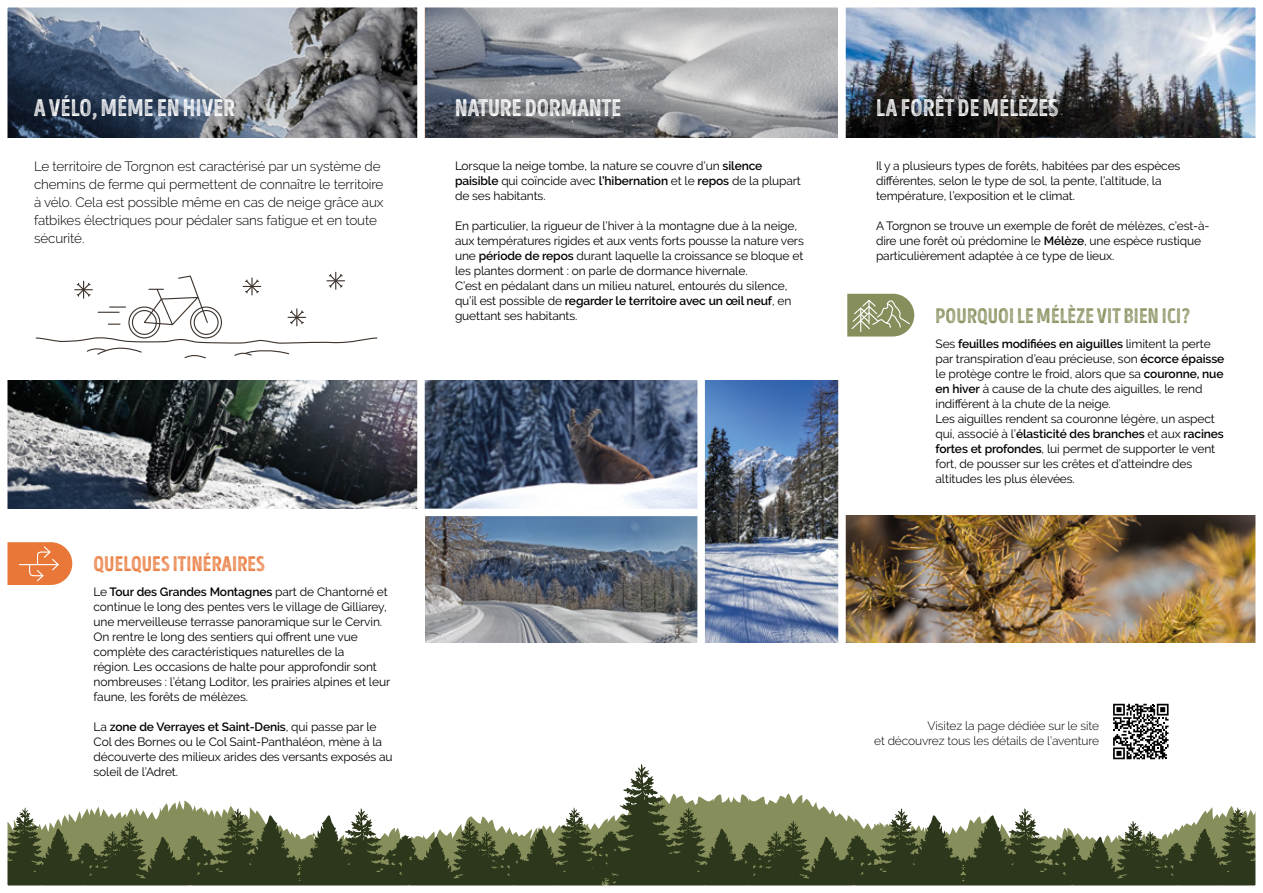
<style>
.page{position:relative;width:1263px;height:893px;background:#fff}
.page>*{position:absolute;margin:0;border:0;box-sizing:border-box;transform-origin:0 0}
.t1{font:24px "Intro Head HUC L Base";letter-spacing:.01em;color:#fff}
.t2{font:21px "Intro Head HUC L Base";letter-spacing:.01em;color:#868e5b}
.t3{font:21px "Intro Head HUC L Base";letter-spacing:.01em;color:#e97738}
.t4{font:300 13.5px/18px "Raleway";letter-spacing:-.01em;color:#000}
.t5{font:12px/15px "Raleway";letter-spacing:-.01em;color:#000}
.t6{font:300 12px/15px "Raleway";letter-spacing:-.01em;color:#000;text-align:right}
.s1{font-weight:600}
</style>
<div class="page">
<img style="left:9px;top:9px;width:408px;height:128px">
<svg style="left:683px;top:793px;width:571px;height:91px"></svg>
<svg style="left:9px;top:764px;width:674px;height:120px"></svg>
<img style="left:425px;top:381px;width:272px;height:127px">
<img style="left:425px;top:516px;width:272px;height:127px">
<img style="left:705px;top:381px;width:133px;height:262px">
<img style="left:846px;top:9px;width:408px;height:128px">
<img style="left:425px;top:9px;width:413px;height:128px">
<svg style="left:9px;top:542px;width:63px;height:43px;background:#eb8851"></svg>
<div style="left:190px;top:306px;width:32px;height:32px;border:1px solid #3d332d;border-radius:50%"></div>
<div style="left:128px;top:306px;width:32px;height:32px;border:1px solid #3d332d;border-radius:50%"></div>
<svg style="left:142px;top:275px;width:67px;height:51px"></svg>
<svg style="left:108px;top:324px;width:12px;height:1px"></svg>
<svg style="left:98px;top:306px;width:28px;height:7px"></svg>
<img style="left:9px;top:381px;width:408px;height:127px">
<div style="left:132px;top:310px;width:25px;height:25px;border:1px solid #3d332d;border-radius:50%"></div>
<div style="left:194px;top:310px;width:25px;height:25px;border:1px solid #3d332d;border-radius:50%"></div>
<svg style="left:243px;top:278px;width:18px;height:17px"></svg>
<svg style="left:327px;top:272px;width:18px;height:17px"></svg>
<svg style="left:75px;top:281px;width:17px;height:17px"></svg>
<svg style="left:288px;top:309px;width:18px;height:17px"></svg>
<svg style="left:35px;top:337px;width:343px;height:22px"></svg>
<img style="left:846px;top:515px;width:408px;height:128px">
<svg style="left:847px;top:294px;width:67px;height:43px;background:#9ca379"></svg>
<svg style="left:1113px;top:704px;width:55px;height:55px"></svg>
<div style="left:0;top:0;width:1263px;height:893px;border:8px solid #fff"></div>
<div style="left:838px;top:0;width:8px;height:771px;background:#fff"></div>
<div style="left:417px;top:0;width:8px;height:806px;background:#fff"></div>
<h1 class="t1" style="left:34px;top:94px;width:202px">A VÉLO, MÊME EN HIVER</h1>
<h1 class="t1" style="left:455px;top:94px;width:168px">NATURE DORMANTE</h1>
<h1 class="t1" style="left:876px;top:94px;width:184px">LA FORÊT DE MÉLÈZES</h1>
<p class="t4" style="left:34px;top:157px;width:351px">Le territoire de Torgnon est caractérisé par un système de chemins de ferme qui permettent de connaître le territoire à vélo. Cela est possible même en cas de neige grâce aux fatbikes électriques pour pédaler sans fatigue et en toute sécurité.</p>
<p class="t5" style="left:455px;top:158px;width:347px">Lorsque la neige tombe, la nature se couvre d’un <span class="s1">silence paisible</span> qui coïncide avec <span class="s1">l’hibernation</span> et le <span class="s1">repos</span> de la plupart de ses habitants.</p>
<p class="t5" style="left:455px;top:218px;width:350px">En particulier, la rigueur de l’hiver à la montagne due à la neige, aux températures rigides et aux vents forts pousse la nature vers une <span class="s1">période de repos</span> durant laquelle la croissance se bloque et les plantes dorment : on parle de dormance hivernale.<br>C’est en pédalant dans un milieu naturel, entourés du silence, qu’il est possible de <span class="s1">regarder le territoire avec un œil neuf</span>, en guettant ses habitants.</p>
<h2 class="t3" style="left:94px;top:552px;width:173px">QUELQUES ITINÉRAIRES</h2>
<p class="t5" style="left:94px;top:584px;width:298px">Le <span class="s1">Tour des Grandes Montagnes</span> part de Chantorné et continue le long des pentes vers le village de Gilliarey, une merveilleuse terrasse panoramique sur le Cervin.<br>On rentre le long des sentiers qui offrent une vue complète des caractéristiques naturelles de la<br>région. Les occasions de halte pour approfondir sont nombreuses : l’étang Loditor, les prairies alpines et leur faune, les forêts de mélèzes.</p>
<p class="t5" style="left:94px;top:719px;width:301px">La <span class="s1">zone de Verrayes et Saint-Denis</span>, qui passe par le Col des Bornes ou le Col Saint-Panthaléon, mène à la découverte des milieux arides des versants exposés au soleil de l’Adret.</p>
<p class="t5" style="left:876px;top:158px;width:306px">Il y a plusieurs types de forêts, habitées par des espèces différentes, selon le type de sol, la pente, l’altitude, la température, l’exposition et le climat.</p>
<p class="t5" style="left:876px;top:218px;width:335px">A Torgnon se trouve un exemple de forêt de mélèzes, c’est-à&shy;dire une forêt où prédomine le <span class="s1">Mélèze</span>, une espèce rustique particulièrement adaptée à ce type de lieux.</p>
<h2 class="t2" style="left:935px;top:303px;width:256px">POURQUOI LE MÉLÈZE VIT BIEN ICI?</h2>
<p class="t5" style="left:935px;top:336px;width:290px">Ses <span class="s1">feuilles modifiées en aiguilles</span> limitent la perte par transpiration d’eau précieuse, son <span class="s1">écorce épaisse </span>le protège contre le froid, alors que sa <span class="s1">couronne, nue en hiver</span> à cause de la chute des aiguilles, le rend indifférent à la chute de la neige.<br>Les aiguilles rendent sa couronne légère, un aspect qui, associé à l’<span class="s1">élasticité des branches</span> et aux <span class="s1">racines fortes et profondes</span>, lui permet de supporter le vent fort, de pousser sur les crêtes et d’atteindre des altitudes les plus élevées.</p>
<p class="t6" style="left:874px;top:718px;width:226px">Visitez la page dédiée sur le site<br>et découvrez tous les détails de l’aventure</p>
</div>
